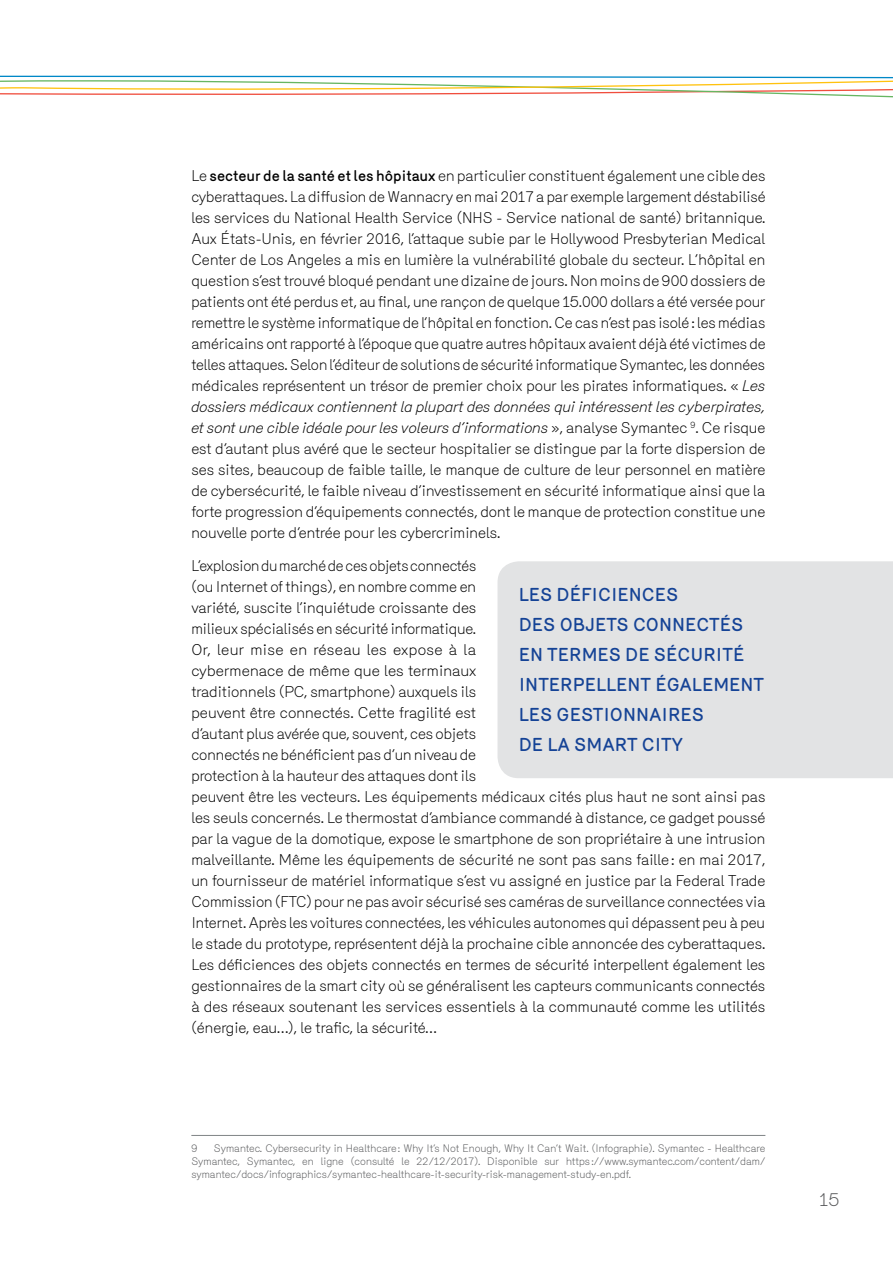
<style>
.page{position:relative;width:893px;height:1263px;background:#fff}
.page>*{position:absolute;margin:0;border:0;box-sizing:border-box;transform-origin:0 0}
.t1{font:500 18px/30px "Merkury";color:#154396}
.t2{font:300 18px "Merkury";color:#58595b}
.t3{font:300 15px/21px "Merkury";color:#000;text-align:justify}
.t4{font:300 10.5px/12.8px "Merkury";color:#58595b;text-align:justify}
.s1{font-weight:500}
.s2{font-style:italic}
</style>
<div class="page">
<div style="left:497px;top:561px;width:396px;height:217px;background:#e2e3e4"></div>
<svg style="left:0;top:75px;width:893px;height:23px"></svg>
<hr style="left:191px;top:1135px;width:574px;height:1px;background:#7f8486">
<p class="t3" style="left:191px;top:164px;width:576px">Le <span class="s1">secteur de la santé et les hôpitaux</span> en particulier constituent également une cible des cyberattaques. La diffusion de Wannacry en mai 2017 a par exemple largement déstabilisé les services du National Health Service (NHS - Service national de santé) britannique.<br>Aux États-Unis, en février 2016, l’attaque subie par le Hollywood Presbyterian Medical Center de Los Angeles a mis en lumière la vulnérabilité globale du secteur. L’hôpital en question s’est trouvé bloqué pendant une dizaine de jours. Non moins de 900 dossiers de patients ont été perdus et, au final, une rançon de quelque 15.000 dollars a été versée pour remettre le système informatique de l’hôpital en fonction. Ce cas n’est pas isolé: les médias américains ont rapporté à l’époque que quatre autres hôpitaux avaient déjà été victimes de telles attaques. Selon l’éditeur de solutions de sécurité informatique Symantec, les données médicales représentent un trésor de premier choix pour les pirates informatiques. « <span class="s2">Les dossiers médicaux contiennent la plupart des données qui intéressent les cyberpirates, et sont une cible idéale pour les voleurs d’informations</span> », analyse Symantec <sup>9</sup>. Ce risque est d’autant plus avéré que le secteur hospitalier se distingue par la forte dispersion de ses sites, beaucoup de faible taille, le manque de culture de leur personnel en matière de cybersécurité, le faible niveau d’investissement en sécurité informatique ainsi que la forte progression d’équipements connectés, dont le manque de protection constitue une nouvelle porte d’entrée pour les cybercriminels.</p>
<p class="t3" style="left:191px;top:554px;width:576px;text-align:left">L’explosion du marché de ces objets connectés<br>(ou Internet of things), en nombre comme en<br>variété, suscite l’inquiétude croissante des<br>milieux spécialisés en sécurité informatique.<br>Or, leur mise en réseau les expose à la<br>cybermenace de même que les terminaux<br>traditionnels (PC, smartphone) auxquels ils<br>peuvent être connectés. Cette fragilité est<br>d’autant plus avérée que, souvent, ces objets<br>connectés ne bénéficient pas d’un niveau de<br>protection à la hauteur des attaques dont ils<br>peuvent être les vecteurs. Les équipements médicaux cités plus haut ne sont ainsi pas les seuls concernés. Le thermostat d’ambiance commandé à distance, ce gadget poussé par la vague de la domotique, expose le smartphone de son propriétaire à une intrusion malveillante. Même les équipements de sécurité ne sont pas sans faille: en mai 2017, un fournisseur de matériel informatique s’est vu assigné en justice par la Federal Trade Commission (FTC) pour ne pas avoir sécurisé ses caméras de surveillance connectées via Internet. Après les voitures connectées, les véhicules autonomes qui dépassent peu à peu le stade du prototype, représentent déjà la prochaine cible annoncée des cyberattaques.<br>Les déficiences des objets connectés en termes de sécurité interpellent également les gestionnaires de la smart city où se généralisent les capteurs communicants connectés à des réseaux soutenant les services essentiels à la communauté comme les utilités (énergie, eau…), le trafic, la sécurité…</p>
<p class="t1" style="left:519px;top:578px;width:247px">LES DÉFICIENCES<br>DES OBJETS CONNECTÉS<br>EN TERMES DE SÉCURITÉ<br>INTERPELLENT ÉGALEMENT<br>LES GESTIONNAIRES<br>DE LA SMART CITY</p>
<p class="t4" style="left:191px;top:1141px;width:576px;text-indent:23px">Symantec. Cybersecurity in Healthcare: Why It’s Not Enough, Why It Can’t Wait. (Infographie). Symantec - Healthcare Symantec, Symantec, en ligne (consulté le 22/12/2017). Disponible sur https ://www.symantec.com/content/dam/ symantec/docs/infographics/symantec-healthcare-it-security-risk-management-study-en.pdf.</p>
<p class="t4" style="left:191px;top:1141px;width:8px">9</p>
<p class="t2" style="left:819px;top:1186px;width:21px">15</p>
</div>
